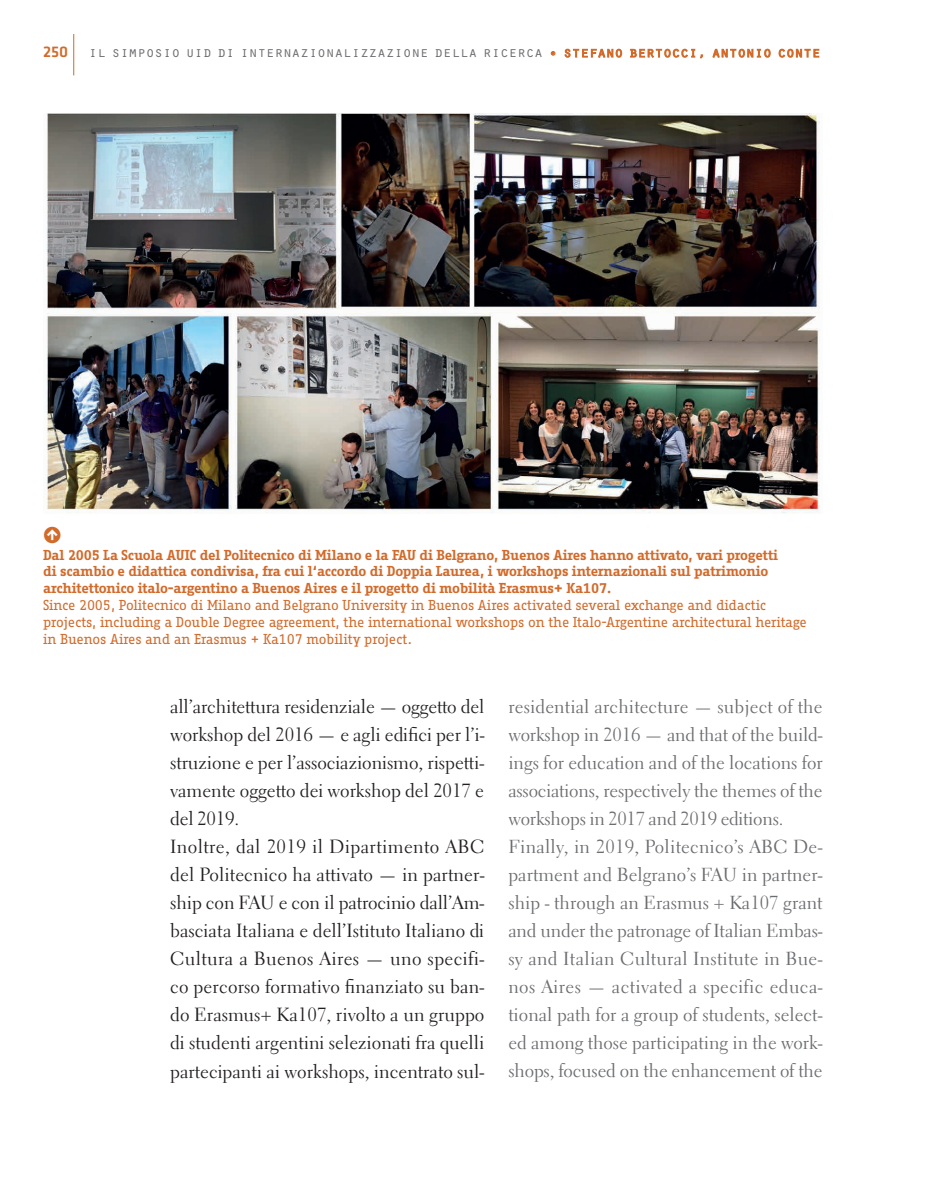
<style>
.page{position:relative;width:936px;height:1191px;background:#fff}
.page>*{position:absolute;margin:0;border:0;box-sizing:border-box;transform-origin:0 0}
.t1{font:700 24px "Klavika";color:#d26a2a}
.t2{font:19px/28px "Electra LT Std";color:#231f20}
.t3{font:18.8px/28px "Electra LT Std";color:#6c6d70}
.t4{font:500 16px "Klavika";color:#d26a2a}
.t5{font:15px "Orator Std";letter-spacing:-.03em;color:#6c6d70}
.t6{font:700 14px/16.8px "Fago Office Serif";letter-spacing:-.025em;color:#d26a2a}
.t7{font:14px/16.8px "Fago Office Serif";letter-spacing:-.02em;color:#d26a2a}
.s1{font-family:"Orator";color:#d26a2a}
</style>
<div class="page">
<hr style="left:73px;top:34px;width:1px;height:41px;background:#d26a2a">
<img style="left:46px;top:113px;width:774px;height:400px">
<p class="t4" style="left:43px;top:43px;width:27px">250</p>
<p class="t5" style="left:88px;top:41px;width:733px">il simposio uid di internazionalizzazione della ricerca <span class="s1">• stefano bertocci, antonio conte</span></p>
<p class="t1" style="left:43px;top:522px;width:20px">•</p>
<p class="t6" style="left:43px;top:546px;width:736px">Dal 2005 La Scuola AUIC del Politecnico di Milano e la FAU di Belgrano, Buenos Aires hanno attivato, vari progetti di scambio e didattica condivisa, fra cui l‘accordo di Doppia Laurea, i workshops internazionali sul patrimonio architettonico italo-argentino a Buenos Aires e il progetto di mobilità Erasmus+ Ka107.</p>
<p class="t7" style="left:43px;top:597px;width:765px">Since 2005, Politecnico di Milano and Belgrano University in Buenos Aires activated several exchange and didactic projects, including a Double Degree agreement, the international workshops on the Italo-Argentine architectural heritage in Buenos Aires and an Erasmus + Ka107 mobility project.</p>
<p class="t2" style="left:170px;top:693px;width:316px">all’architettura residenziale — oggetto del workshop del 2016 — e agli edifici per l’i&shy;struzione e per l’associazionismo, rispetti&shy;vamente oggetto dei workshop del 2017 e del 2019.<br>Inoltre, dal 2019 il Dipartimento ABC del Politecnico ha attivato — in partner&shy;ship con FAU e con il patrocinio dall’Am&shy;basciata Italiana e dell’Istituto Italiano di Cultura a Buenos Aires — uno specifi&shy;co percorso formativo finanziato su ban&shy;do Erasmus+ Ka107, rivolto a un gruppo di studenti argentini selezionati fra quelli partecipanti ai workshops, incentrato sul-</p>
<p class="t3" style="left:508px;top:692px;width:316px">residential architecture — subject of the workshop in 2016 — and that of the build&shy;ings for education and of the locations for associations, respectively the themes of the workshops in 2017 and 2019 editions.<br>Finally, in 2019, Politecnico’s ABC De&shy;partment and Belgrano’s FAU in partner&shy;ship - through an Erasmus + Ka107 grant and under the patronage of Italian Embas&shy;sy and Italian Cultural Institute in Bue&shy;nos Aires — activated a specific educa&shy;tional path for a group of students, select&shy;ed among those participating in the work&shy;shops, focused on the enhancement of the</p>
</div>
